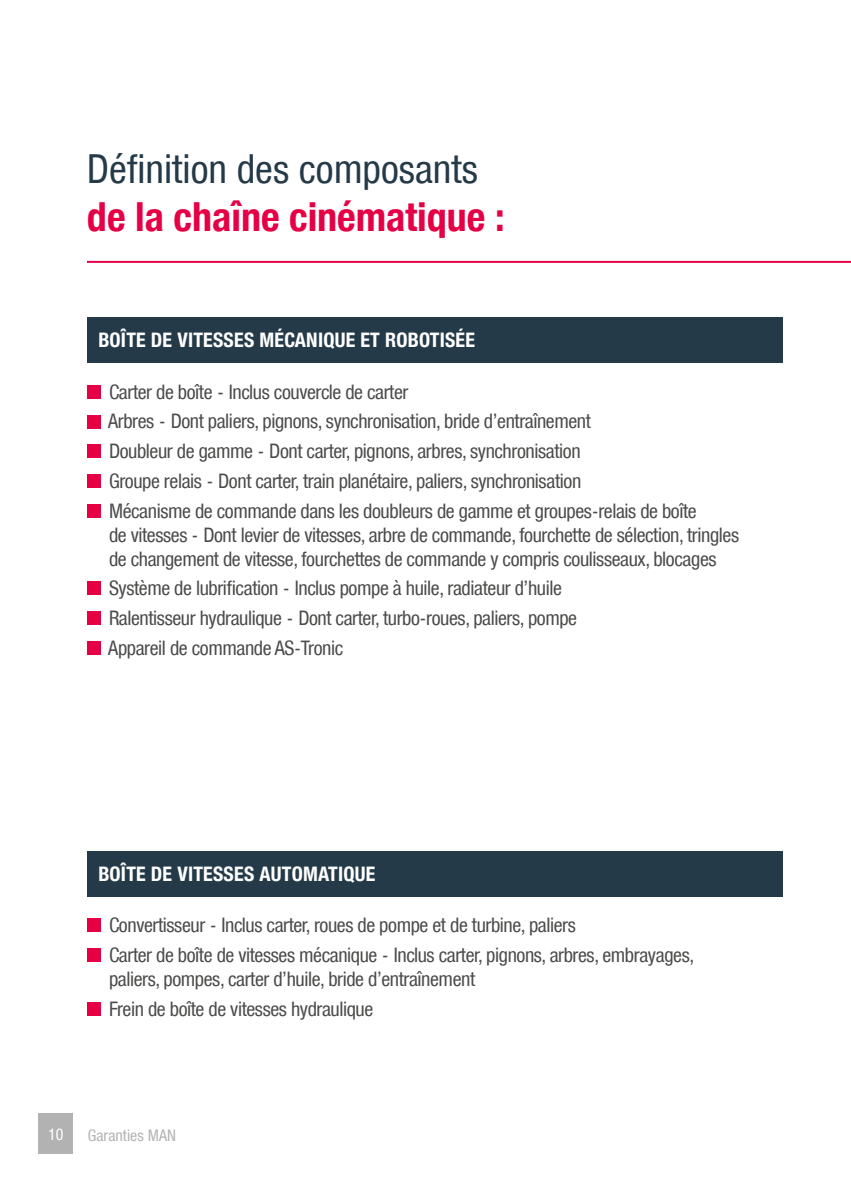
<style>
.page{position:relative;width:851px;height:1191px;background:#fff}
.page>*{position:absolute;margin:0;border:0;box-sizing:border-box;transform-origin:0 0}
.t1{font:40px "Man Europe Condensed";color:#253a49}
.t2{font:700 40px "Man Europe Condensed";color:#e50046}
.t3{font:20px/29.6px "Man Europe Condensed";letter-spacing:-.02em;color:#4a4a49}
.t4{font:700 20px "Man Europe Condensed";letter-spacing:.01em;color:#fff}
.t5{font:16px "Man Europe Condensed";color:#b2b2b2}
.t6{font:16px "Man Europe Condensed";color:#fff}
</style>
<div class="page">
<div style="left:39px;top:1113px;width:34px;height:41px;background:#b2b2b2"></div>
<svg style="left:87px;top:260px;width:763px;height:74px"></svg>
<div style="left:87px;top:385px;width:14px;height:14px;background:#e50046"></div>
<div style="left:87px;top:415px;width:14px;height:13px;background:#e50046"></div>
<div style="left:87px;top:444px;width:14px;height:14px;background:#e50046"></div>
<div style="left:87px;top:474px;width:14px;height:14px;background:#e50046"></div>
<div style="left:87px;top:504px;width:14px;height:13px;background:#e50046"></div>
<div style="left:87px;top:581px;width:14px;height:14px;background:#e50046"></div>
<div style="left:87px;top:611px;width:14px;height:14px;background:#e50046"></div>
<div style="left:87px;top:641px;width:14px;height:13px;background:#e50046"></div>
<div style="left:87px;top:317px;width:695px;height:46px;background:#253a49"></div>
<div style="left:87px;top:918px;width:14px;height:14px;background:#e50046"></div>
<div style="left:87px;top:948px;width:14px;height:14px;background:#e50046"></div>
<div style="left:87px;top:1002px;width:14px;height:13px;background:#e50046"></div>
<div style="left:87px;top:851px;width:695px;height:45px;background:#253a49"></div>
<h1 class="t1" style="left:87px;top:141px;width:392px">Définition des composants</h1>
<h1 class="t2" style="left:87px;top:194px;width:419px">de la chaîne cinématique :</h1>
<p class="t4" style="left:98px;top:329px;width:378px">BOÎTE DE VITESSES MÉCANIQUE ET ROBOTISÉE</p>
<p class="t3" style="left:108px;top:377px;width:590px">Carter de boîte - Inclus couvercle de carter<br>Arbres - Dont paliers, pignons, synchronisation, bride d’entraînement<br>Doubleur de gamme - Dont carter, pignons, arbres, synchronisation<br>Groupe relais - Dont carter, train planétaire, paliers, synchronisation<br>Mécanisme de commande dans les doubleurs de gamme et groupes-relais de boîte</p>
<p class="t3" style="left:109px;top:522px;width:631px;line-height:24px">de vitesses - Dont levier de vitesses, arbre de commande, fourchette de sélection, tringles de changement de vitesse, fourchettes de commande y compris coulisseaux, blocages</p>
<p class="t3" style="left:108px;top:572px;width:470px">Système de lubrification - Inclus pompe à huile, radiateur d’huile<br>Ralentisseur hydraulique - Dont carter, turbo-roues, paliers, pompe<br>Appareil de commande AS-Tronic</p>
<p class="t4" style="left:98px;top:862px;width:278px">BOÎTE DE VITESSES AUTOMATIQUE</p>
<p class="t3" style="left:109px;top:910px;width:586px">Convertisseur - Inclus carter, roues de pompe et de turbine, paliers<br>Carter de boîte de vitesses mécanique - Inclus carter, pignons, arbres, embrayages,</p>
<p class="t3" style="left:109px;top:964px;width:367px">paliers, pompes, carter d’huile, bride d’entraînement<br>Frein de boîte de vitesses hydraulique</p>
<p class="t6" style="left:48px;top:1125px;width:17px">10</p>
<p class="t5" style="left:88px;top:1126px;width:89px">Garanties MAN</p>
</div>
